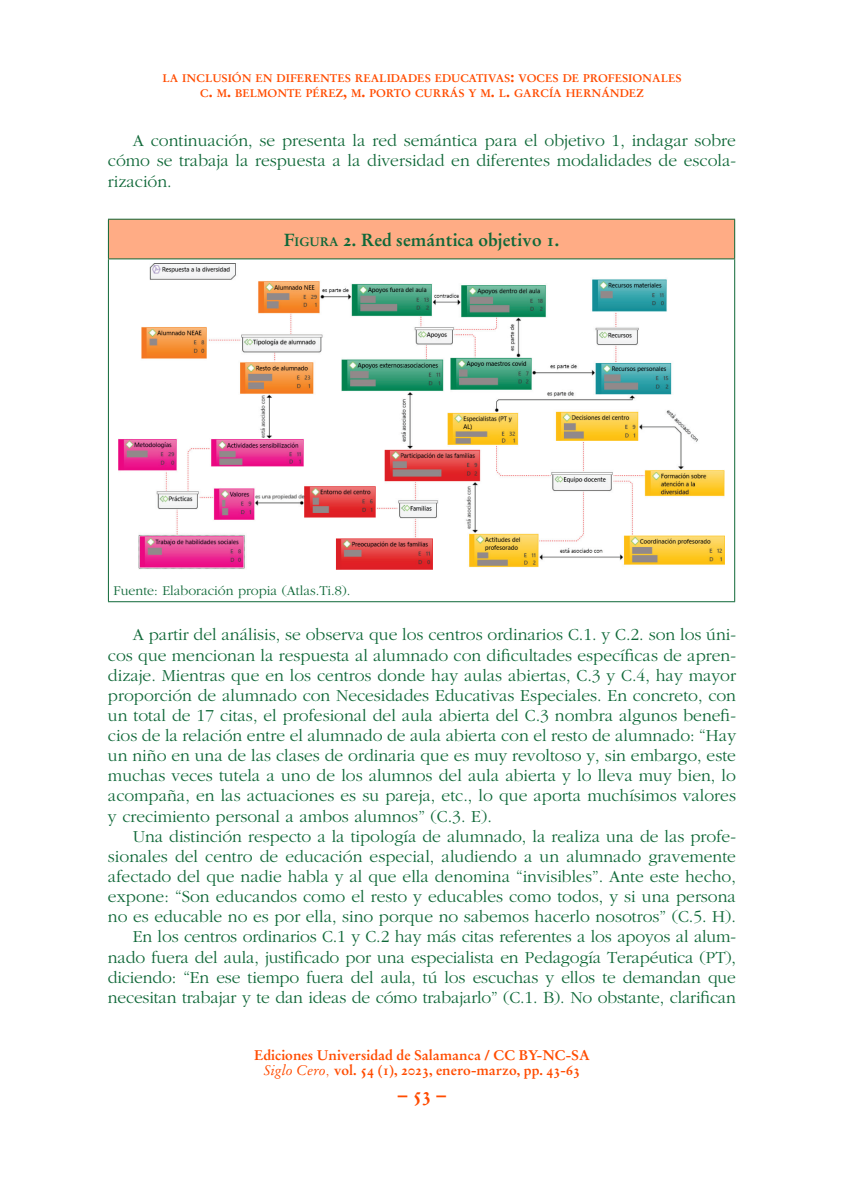
<style>
.page{position:relative;width:844px;height:1191px;background:#fff}
.page>*{position:absolute;margin:0;border:0;box-sizing:border-box;transform-origin:0 0}
.t1{font:19.25px "Stempel Garamond Bold Os F";color:#ff4c00}
.TEX_de_párrafo_N_par{font:300 17.5px/20.1px "ITC Garamond Std";color:#0f6838;text-align:justify}
.tabla_titulo{font:17.5px "Stempel Garamond Bold Os F";color:#0f6838}
.t2{font:14px/15.8px "Stempel Garamond Bold Os F";color:#ff4c00;text-align:center}
.FUENTE{font:300 14px "ITC Garamond Std";color:#0f6838}
.t3{font:11.03px/15.8px "Stempel Garamond Bold Os F";color:#ff4c00;text-align:center}
.s1{font-size:15.75px}
.s2{font-style:inherit}
.s3{font-size:12.25px}
.s4{font-family:"Stempel Garamond Italic Os F"}
.s5{font-family:"ITC Garamond Std";font-weight:300}
</style>
<div class="page">
<div style="left:108px;top:219px;width:626px;height:40px;background:#ffac85"></div>
<hr style="left:108px;top:219px;width:627px;height:1px;background:#0f6838">
<hr style="left:108px;top:220px;width:1px;height:38px;background:#0f6838">
<hr style="left:734px;top:220px;width:1px;height:38px;background:#0f6838">
<hr style="left:108px;top:258px;width:627px;height:1px;background:#0f6838">
<hr style="left:108px;top:259px;width:1px;height:342px;background:#0f6838">
<hr style="left:734px;top:259px;width:1px;height:342px;background:#0f6838">
<hr style="left:108px;top:601px;width:627px;height:1px;background:#0f6838">
<img style="left:118px;top:264px;width:606px;height:305px">
<p class="t3" style="left:162px;top:70px;width:520px">LA INCLUSIÓN EN DIFERENTES REALIDADES EDUCATIVAS<span class="s1">:</span> VOCES DE PROFESIONALES<br>C<span class="s1">.</span> M<span class="s1">.</span> BELMONTE PÉREZ<span class="s1">,</span> M<span class="s1">.</span> PORTO CURRÁS Y M<span class="s1">.</span> L<span class="s1">.</span> GARCÍA HERNÁNDEZ</p>
<p class="TEX_de_párrafo_N_par" style="left:108px;top:131px;width:629px;text-indent:25px">A continuación, se presenta la red semántica para el objetivo 1, indagar sobre cómo se trabaja la respuesta a la diversidad en diferentes modalidades de escola&shy;rización.</p>
<p class="tabla_titulo" style="left:284px;top:229px;width:277px"><span class="s2">F</span><span class="s3">IGURA</span> <span class="s2">2.</span> Red semántica objetivo 1.</p>
<p class="FUENTE" style="left:113px;top:583px;width:238px">Fuente: Elaboración propia (Atlas.Ti.8).</p>
<p class="TEX_de_párrafo_N_par" style="left:108px;top:625px;width:629px;text-indent:25px">A partir del análisis, se observa que los centros ordinarios C.1. y C.2. son los úni&shy;cos que mencionan la respuesta al alumnado con dificultades específicas de apren&shy;dizaje. Mientras que en los centros donde hay aulas abiertas, C.3 y C.4, hay mayor proporción de alumnado con Necesidades Educativas Especiales. En concreto, con un total de 17 citas, el profesional del aula abierta del C.3 nombra algunos benefi&shy;cios de la relación entre el alumnado de aula abierta con el resto de alumnado: “Hay un niño en una de las clases de ordinaria que es muy revoltoso y, sin embargo, este muchas veces tutela a uno de los alumnos del aula abierta y lo lleva muy bien, lo acompaña, en las actuaciones es su pareja, etc., lo que aporta muchísimos valores y crecimiento personal a ambos alumnos” (C.3. E).</p>
<p class="TEX_de_párrafo_N_par" style="left:108px;top:826px;width:629px;text-indent:25px">Una distinción respecto a la tipología de alumnado, la realiza una de las profe&shy;sionales del centro de educación especial, aludiendo a un alumnado gravemente afectado del que nadie habla y al que ella denomina “invisibles”. Ante este hecho, expone: “Son educandos como el resto y educables como todos, y si una persona no es educable no es por ella, sino porque no sabemos hacerlo nosotros” (C.5. H).</p>
<p class="TEX_de_párrafo_N_par" style="left:108px;top:927px;width:629px;text-indent:25px">En los centros ordinarios C.1 y C.2 hay más citas referentes a los apoyos al alum&shy;nado fuera del aula, justificado por una especialista en Pedagogía Terapéutica (PT), diciendo: “En ese tiempo fuera del aula, tú los escuchas y ellos te demandan que necesitan trabajar y te dan ideas de cómo trabajarlo” (C.1. B). No obstante, clarifican</p>
<p class="t2" style="left:254px;top:1046px;width:337px">Ediciones Universidad de Salamanca / CC BY-NC-SA<br><span class="s4">Siglo Cero</span><span class="s5">,</span> vol. 54 (1), 2023, enero-marzo, pp. 43-63</p>
<p class="t1" style="left:398px;top:1082px;width:50px">– 53 –</p>
</div>
